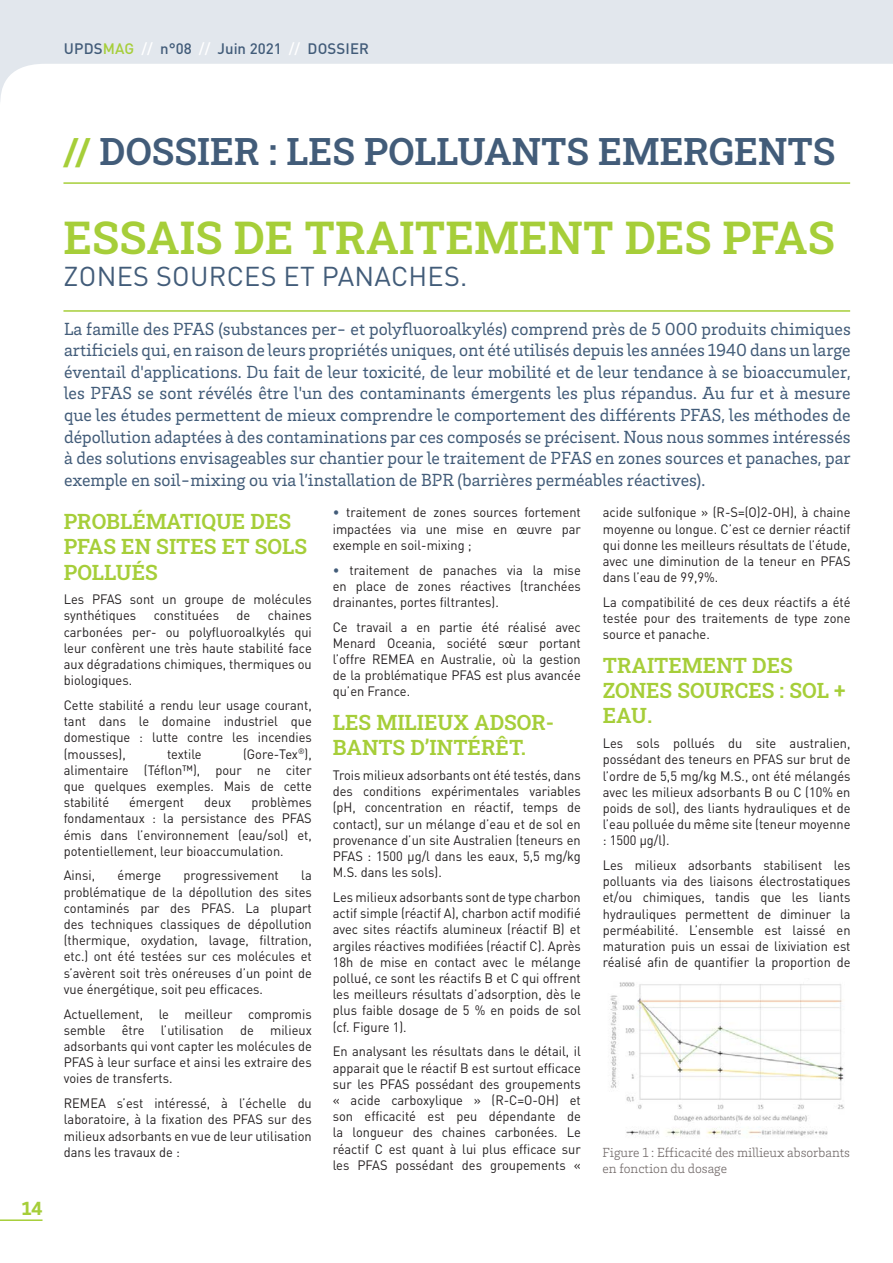
<style>
.page{position:relative;width:893px;height:1263px;background:#fff}
.page>*{position:absolute;margin:0;border:0;box-sizing:border-box;transform-origin:0 0}
.Titre_niveau_1_-_ver{font:600 45px "Roboto Slab";color:#a6ce39}
.Titre_niveau_0_-_Sur{font:600 37.5px "Roboto Slab";color:#425c79}
.Titre_niveau_1_-_ver-2{font:27px "DIN Pro";letter-spacing:.01em;color:#425c79}
.Body_-_Titre_niveau{font:600 21px/25.2px "Roboto Slab";color:#a6ce39}
.Pagination{font:900 19.5px "Brix Slab";color:#a6ce39}
.Body_-_Texte_d_intro{font:18px/21.6px "Brix Slab";color:#425c79;text-align:justify}
.t1{font:500 15px "DIN Pro";letter-spacing:.01em;color:#425c79}
.Body_-_Corp_de_texte{font:13.5px/16.2px "DIN Pro";color:#231f20;text-align:justify;scale:.95 1}
.Légende_-_Photo{font:300 13.5px/16.2px "Brix Slab";color:#726a69}
.s1{color:#a6ce39}
.s2{color:#fff}
.s3{color:#425c79}
</style>
<div class="page">
<svg style="left:0;top:0;width:893px;height:312px"></svg>
<hr style="left:63px;top:310px;width:787px;height:2px;background:#a6ce39">
<hr style="left:63px;top:182px;width:787px;height:2px;background:#a6ce39">
<img style="left:610px;top:982px;width:234px;height:154px">
<hr style="left:0;top:1219px;width:43px;height:2px;background:#a6ce39">
<p class="t1" style="left:64px;top:39px;width:307px">UPDS<span class="s1">MAG</span> <span class="s2">//</span> n°08 <span class="s2">//</span> Juin 2021 <span class="s2">//</span> DOSSIER</p>
<p class="Titre_niveau_0_-_Sur" style="left:63px;top:126px;width:773px"><span class="s1">//</span> DOSSIER : LES POLLUANTS EMERGENTS</p>
<p class="Pagination" style="left:22px;top:1196px;width:22px">14</p>
<p class="Titre_niveau_1_-_ver" style="left:63px;top:207px;width:773px">ESSAIS DE TRAITEMENT DES PFAS</p>
<p class="Titre_niveau_1_-_ver-2" style="left:64px;top:258px;width:405px">ZONES SOURCES ET PANACHES.</p>
<p class="Body_-_Texte_d_intro" style="left:64px;top:317px;width:788px">La famille des PFAS (substances per- et polyfluoroalkylés) comprend près de 5 000 produits chimiques artificiels qui, en raison de leurs propriétés uniques, ont été utilisés depuis les années 1940 dans un large éventail d'applications. Du fait de leur toxicité, de leur mobilité et de leur tendance à se bioaccumuler, les PFAS se sont révélés être l'un des contaminants émergents les plus répandus. Au fur et à mesure que les études permettent de mieux comprendre le comportement des différents PFAS, les méthodes de dépollution adaptées à des contaminations par ces composés se précisent. Nous nous sommes intéressés à des solutions envisageables sur chantier pour le traitement de PFAS en zones sources et panaches, par exemple en soil-mixing ou via l’installation de BPR (barrières perméables réactives).</p>
<p class="Body_-_Titre_niveau" style="left:64px;top:508px;width:245px">PROBLÉMATIQUE DES<br>PFAS EN SITES ET SOLS<br>POLLUÉS</p>
<p class="Body_-_Corp_de_texte" style="left:64px;top:591px;width:263px">Les PFAS sont un groupe de molécules synthétiques</p>
<p class="Body_-_Corp_de_texte" style="left:603px;top:504px;width:262px">acide sulfonique » (R-S=(O)2-OH), à chaine moyenne ou longue. C’est ce dernier réactif qui donne les meilleurs résultats de l’étude, avec une diminution de la teneur en PFAS dans l’eau de 99,9%.</p>
<p class="Body_-_Corp_de_texte" style="left:603px;top:593px;width:262px">La compatibilité de ces deux réactifs a été testée pour des traitements de type zone source et panache.</p>
<p class="Body_-_Titre_niveau" style="left:603px;top:652px;width:244px">TRAITEMENT DES<br>ZONES SOURCES : SOL +<br>EAU.</p>
<p class="Body_-_Corp_de_texte" style="left:603px;top:735px;width:262px">Les sols pollués du site australien, possédant des teneurs en PFAS sur brut de l’ordre de 5,5 mg/kg M.S., ont été mélangés avec les milieux adsorbants B ou C (10% en poids de sol), des liants hydrauliques et de l’eau polluée du même site (teneur moyenne : 1500 µg/l).</p>
<p class="Body_-_Corp_de_texte" style="left:603px;top:856px;width:262px">Les milieux adsorbants stabilisent les polluants via des liaisons électrostatiques et/ou chimiques, tandis que les liants hydrauliques permettent de diminuer la perméabilité. L’ensemble est laissé en maturation puis un essai de lixiviation est réalisé afin de quantifier la proportion de</p>
<p class="Body_-_Corp_de_texte" style="left:333px;top:504px;width:263px"><span class="s3">•</span> traitement de zones sources fortement impactées via une mise en œuvre par exemple en soil-mixing ;</p>
<p class="Body_-_Corp_de_texte" style="left:333px;top:561px;width:263px"><span class="s3">•</span> traitement de panaches via la mise en place de zones réactives (tranchées drainantes, portes filtrantes).</p>
<p class="Body_-_Corp_de_texte" style="left:333px;top:618px;width:263px">Ce travail a en partie été réalisé avec Menard Oceania, société sœur portant l’offre REMEA en Australie, où la gestion de la problématique PFAS est plus avancée qu’en France.</p>
<p class="Body_-_Titre_niveau" style="left:333px;top:709px;width:223px">LES MILIEUX ADSOR-<br>BANTS D’INTÉRÊT.</p>
<p class="Body_-_Corp_de_texte" style="left:333px;top:766px;width:263px">Trois milieux adsorbants ont été testés, dans des conditions expérimentales variables (pH, concentration en réactif, temps de contact), sur un mélange d’eau et de sol en provenance d’un site Australien (teneurs en PFAS : 1500 µg/l dans les eaux, 5,5 mg/kg M.S. dans les sols).</p>
<p class="Body_-_Corp_de_texte" style="left:333px;top:888px;width:263px">Les milieux adsorbants sont de type charbon actif simple (réactif A), charbon actif modifié avec sites réactifs alumineux (réactif B) et argiles réactives modifiées (réactif C). Après 18h de mise en contact avec le mélange pollué, ce sont les réactifs B et C qui offrent les meilleurs résultats d’adsorption, dès le plus faible dosage de 5 % en poids de sol (cf. Figure 1).</p>
<p class="Body_-_Corp_de_texte" style="left:333px;top:1043px;width:263px">En analysant les résultats dans le détail, il apparait que le réactif B est surtout efficace sur les PFAS possédant des groupements « acide carboxylique » (R-C=O-OH) et son efficacité est peu dépendante de la longueur des chaines carbonées. Le réactif C est quant à lui plus efficace sur les PFAS possédant des groupements «</p>
<p class="Body_-_Corp_de_texte" style="left:154px;top:607px;width:70px">constituées</p>
<p class="Body_-_Corp_de_texte" style="left:237px;top:607px;width:16px">de</p>
<p class="Body_-_Corp_de_texte" style="left:64px;top:607px;width:263px;text-indent:204px">chaines carbonées per- ou polyfluoroalkylés qui leur confèrent une très haute stabilité face aux dégradations chimiques, thermiques ou biologiques.</p>
<p class="Body_-_Corp_de_texte" style="left:64px;top:696px;width:263px">Cette stabilité a rendu leur usage courant, tant dans le domaine industriel que domestique : lutte contre les incendies (mousses),</p>
<p class="Body_-_Corp_de_texte" style="left:64px;top:745px;width:263px;text-indent:179px">(Gore-Tex<sup>®</sup>), alimentaire (Téflon™), pour ne citer que quelques exemples. Mais de cette stabilité</p>
<p class="Body_-_Corp_de_texte" style="left:167px;top:745px;width:38px">textile</p>
<p class="Body_-_Corp_de_texte" style="left:64px;top:794px;width:263px;text-indent:188px">problèmes fondamentaux : la persistance des PFAS émis dans l’environnement (eau/sol) et, potentiellement, leur bioaccumulation.</p>
<p class="Body_-_Corp_de_texte" style="left:64px;top:867px;width:34px">Ainsi,</p>
<p class="Body_-_Corp_de_texte" style="left:118px;top:867px;width:47px">émerge</p>
<p class="Body_-_Corp_de_texte" style="left:184px;top:867px;width:102px">progressivement</p>
<p class="Body_-_Corp_de_texte" style="left:129px;top:794px;width:59px">émergent</p>
<p class="Body_-_Corp_de_texte" style="left:204px;top:794px;width:30px">deux</p>
<p class="Body_-_Corp_de_texte" style="left:64px;top:867px;width:263px;text-indent:237px">la problématique de la dépollution des sites contaminés par des PFAS. La plupart des techniques classiques de dépollution (thermique, oxydation, lavage, filtration, etc.) ont été testées sur ces molécules et s’avèrent soit très onéreuses d’un point de vue énergétique, soit peu efficaces.</p>
<p class="Body_-_Corp_de_texte" style="left:64px;top:1005px;width:263px">Actuellement, le meilleur compromis semble être l’utilisation de milieux adsorbants qui vont capter les molécules de PFAS à leur surface et ainsi les extraire des voies de transferts.</p>
<p class="Body_-_Corp_de_texte" style="left:64px;top:1094px;width:263px">REMEA s’est intéressé, à l’échelle du laboratoire, à la fixation des PFAS sur des milieux adsorbants en vue de leur utilisation dans les travaux de :</p>
<p class="Légende_-_Photo" style="left:603px;top:1144px;width:249px">Figure 1 : Efficacité des millieux absorbants en fonction du dosage</p>
</div>
